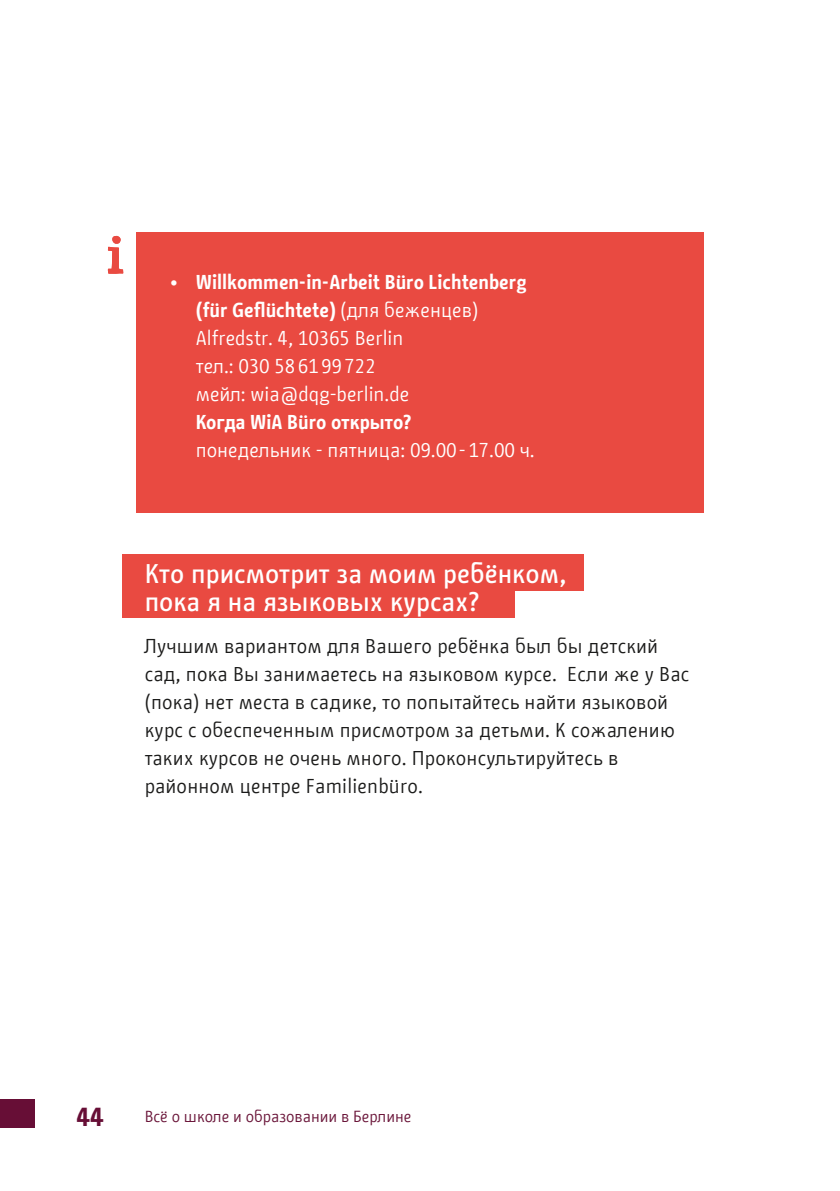
<style>
.page{position:relative;width:840px;height:1191px;background:#fff}
.page>*{position:absolute;margin:0;border:0;box-sizing:border-box;transform-origin:0 0}
.t1{font:500 27px/28px "BMF Change";color:#fff}
.t2{font:700 26px "BMF Change";color:#670e36}
.t3{font:20px/28px "BMF Change";letter-spacing:.01em;color:#1b1b1a}
.t4{font:20px/28px "BMF Change";color:#fff}
.t5{font:700 20px "BMF Change";color:#fff}
.t6{font:16px "BMF Change";color:#6a1539}
.s1{font-weight:700}
</style>
<div class="page">
<div style="left:136px;top:232px;width:567px;height:280px;background:#e94a41"></div>
<svg style="left:108px;top:236px;width:15px;height:38px"></svg>
<div style="left:0;top:1099px;width:34px;height:28px;background:#670e36"></div>
<div style="left:122px;top:555px;width:461px;height:63px;background:#e94a41"></div>
<div style="left:515px;top:591px;width:299px;height:35px;background:#fff"></div>
<p class="t4" style="left:196px;top:268px;width:332px;text-indent:-26px">• <span class="s1">Willkommen-in-Arbeit Büro Lichtenberg (für Geflüchtete)</span> (для беженцев)<br>Alfredstr. 4, 10365 Berlin<br>тел.: 030 586199722<br>мейл: wia@dqg-berlin.de</p>
<p class="t5" style="left:196px;top:407px;width:217px">Когда WiA Büro открыто?</p>
<p class="t4" style="left:196px;top:436px;width:340px">понедельник - пятница: 09.00-17.00 ч.</p>
<h1 class="t1" style="left:145px;top:559px;width:423px">Кто присмотрит за моим ребёнком, пока я на языковых курсах?</h1>
<p class="t3" style="left:145px;top:632px;width:545px">Лучшим вариантом для Вашего ребёнка был бы детский сад, пока Вы занимаетесь на языковом курсе. Если же у Вас (пока) нет места в садике, то попытайтесь найти языковой курс с обеспеченным присмотром за детьми. К сожалению таких курсов не очень много. Проконсультируйтесь в районном центре Familienbüro.</p>
<h2 class="t2" style="left:77px;top:1098px;width:29px">44</h2>
<p class="t6" style="left:145px;top:1104px;width:268px">Всё о школе и образовании в Берлине</p>
</div>
